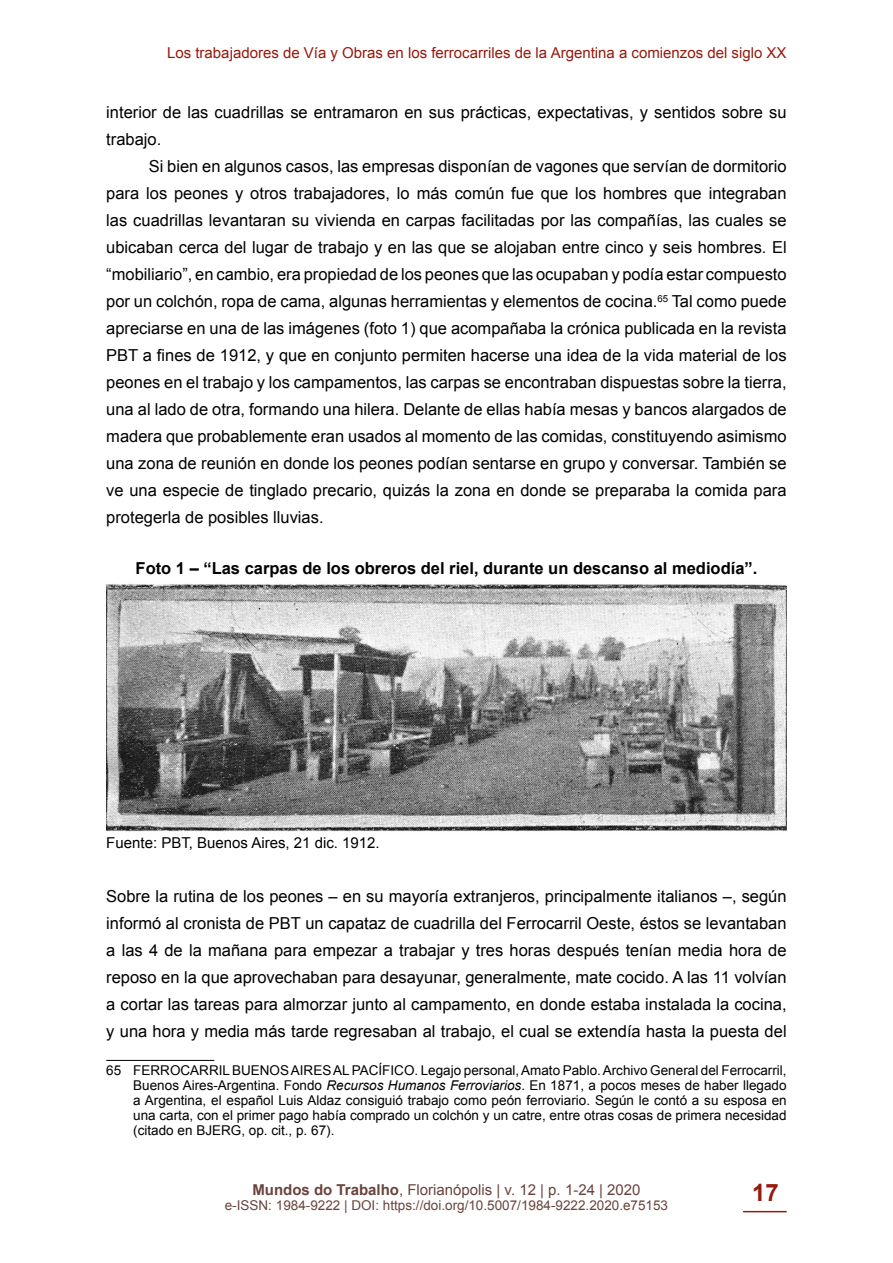
<style>
.page{position:relative;width:893px;height:1263px;background:#fff}
.page>*{position:absolute;margin:0;border:0;box-sizing:border-box;transform-origin:0 0}
.t1{font:700 24px "Arial";color:#96190d}
.t2{font:16.5px/27px "Arial";color:#000;text-align:justify}
.t3{font:700 16.5px "Arial";color:#000}
.t4{font:15px "Arial";color:#96190d}
.t5{font:15px "Arial";color:#69443d}
.t6{font:15px "Arial";color:#000}
.t7{font:13.5px/15px "Arial";color:#000;text-align:justify}
.t8{font:13.5px "Arial";color:#69443d}
.s1{font-style:italic}
.s2{font-weight:700}
</style>
<div class="page">
<hr style="left:743px;top:1211px;width:44px;height:1px;background:#96190d">
<hr style="left:106px;top:1060px;width:108px;height:1px;background:#000">
<img style="left:106px;top:584px;width:680px;height:248px">
<p class="t4" style="left:167px;top:47px;width:621px">Los trabajadores de Vía y Obras en los ferrocarriles de la Argentina a comienzos del siglo XX</p>
<p class="t2" style="left:106px;top:99px;width:682px">interior de las cuadrillas se entramaron en sus prácticas, expectativas, y sentidos sobre su trabajo.</p>
<p class="t2" style="left:106px;top:153px;width:682px;text-indent:43px">Si bien en algunos casos, las empresas disponían de vagones que servían de dormitorio para los peones y otros trabajadores, lo más común fue que los hombres que integraban las cuadrillas levantaran su vivienda en carpas facilitadas por las compañías, las cuales se ubicaban cerca del lugar de trabajo y en las que se alojaban entre cinco y seis hombres. El “mobiliario”, en cambio, era propiedad de los peones que las ocupaban y podía estar compuesto por un colchón, ropa de cama, algunas herramientas y elementos de cocina.<sup>65</sup> Tal como puede apreciarse en una de las imágenes (foto 1) que acompañaba la crónica publicada en la revista PBT a fines de 1912, y que en conjunto permiten hacerse una idea de la vida material de los peones en el trabajo y los campamentos, las carpas se encontraban dispuestas sobre la tierra, una al lado de otra, formando una hilera. Delante de ellas había mesas y bancos alargados de madera que probablemente eran usados al momento de las comidas, constituyendo asimismo una zona de reunión en donde los peones podían sentarse en grupo y conversar. También se ve una especie de tinglado precario, quizás la zona en donde se preparaba la comida para protegerla de posibles lluvias.</p>
<p class="t3" style="left:136px;top:562px;width:623px">Foto 1 – “Las carpas de los obreros del riel, durante un descanso al mediodía”.</p>
<p class="t6" style="left:106px;top:833px;width:275px">Fuente: PBT, Buenos Aires, 21 dic. 1912.</p>
<p class="t2" style="left:106px;top:883px;width:682px">Sobre la rutina de los peones – en su mayoría extranjeros, principalmente italianos –, según informó al cronista de PBT un capataz de cuadrilla del Ferrocarril Oeste, éstos se levantaban a las 4 de la mañana para empezar a trabajar y tres horas después tenían media hora de reposo en la que aprovechaban para desayunar, generalmente, mate cocido. A las 11 volvían a cortar las tareas para almorzar junto al campamento, en donde estaba instalada la cocina, y una hora y media más tarde regresaban al trabajo, el cual se extendía hasta la puesta del</p>
<p class="t7" style="left:133px;top:1064px;width:655px;text-indent:-27px">65 FERROCARRIL BUENOS AIRES AL PACÍFICO. Legajo personal, Amato Pablo. Archivo General del Ferrocarril, Buenos Aires-Argentina. Fondo <span class="s1">Recursos Humanos Ferroviarios</span>. En 1871, a pocos meses de haber llegado a Argentina, el español Luis Aldaz consiguió trabajo como peón ferroviario. Según le contó a su esposa en una carta, con el primer pago había comprado un colchón y un catre, entre otras cosas de primera necesidad (citado en BJERG, op. cit., p. 67).</p>
<p class="t5" style="left:252px;top:1184px;width:390px"><span class="s2">Mundos do Trabalho</span>, Florianópolis | v. 12 | p. 1-24 | 2020</p>
<p class="t8" style="left:225px;top:1200px;width:445px">e-ISSN: 1984-9222 | DOI: https://doi.org/10.5007/1984-9222.2020.e75153</p>
<h1 class="t1" style="left:752px;top:1183px;width:28px">17</h1>
</div>
